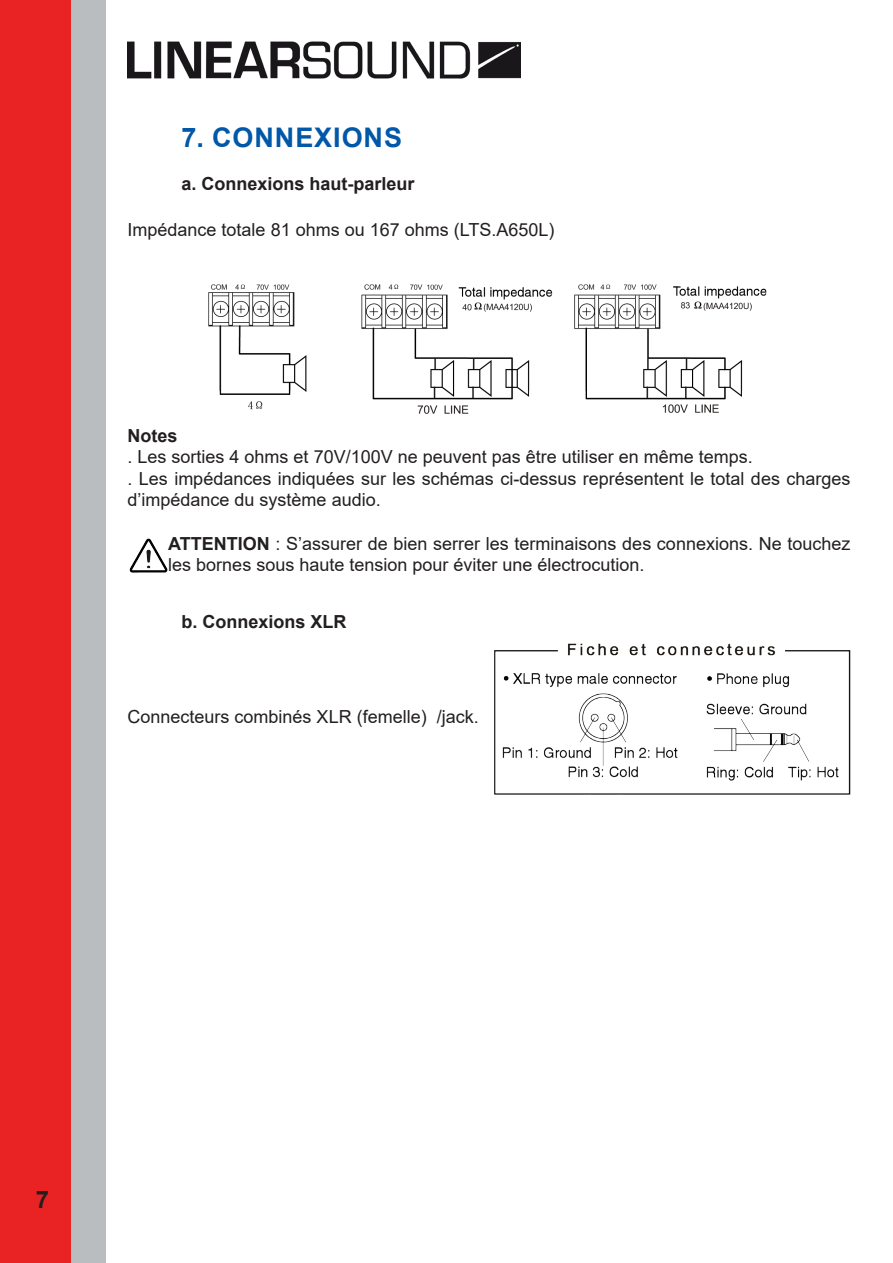
<style>
.page{position:relative;width:893px;height:1263px;background:#fff}
.page>*{position:absolute;margin:0;border:0;box-sizing:border-box;transform-origin:0 0}
.ST_01{font:700 27px "Arial";letter-spacing:.035em;color:#0157a8}
.t1{font:700 24px "Arial";color:#231f20}
.txt{font:18px/21.6px "Arial";color:#231f20}
.txt-2{font:700 18px "Arial";color:#231f20}
.s1{font-weight:700}
</style>
<div class="page">
<div style="left:0;top:0;width:73px;height:1263px;background:#e92323"></div>
<div style="left:72px;top:0;width:34px;height:1263px;background:#babdc0"></div>
<img style="left:128px;top:41px;width:393px;height:38px">
<img style="left:208px;top:284px;width:559px;height:130px">
<img style="left:129px;top:538px;width:39px;height:35px">
<img style="left:494px;top:643px;width:356px;height:152px">
<p class="ST_01" style="left:182px;top:119px;width:222px">7. CONNEXIONS</p>
<p class="txt-2" style="left:182px;top:171px;width:235px">a. Connexions haut-parleur</p>
<p class="txt" style="left:128px;top:219px;width:428px">Impédance totale 81 ohms ou 167 ohms (LTS.A650L)</p>
<p class="txt-2" style="left:128px;top:422px;width:52px">Notes</p>
<p class="txt" style="left:128px;top:446px;width:627px">. Les sorties 4 ohms et 70V/100V ne peuvent pas être utiliser en même temps.</p>
<p class="txt" style="left:128px;top:467px;width:724px">. Les impédances indiquées sur les schémas ci-dessus représentent le total des charges d’impédance du système audio.</p>
<p class="txt" style="left:168px;top:532px;width:684px"><span class="s1">ATTENTION</span> : S’assurer de bien serrer les terminaisons des connexions. Ne touchez les bornes sous haute tension pour éviter une électrocution.</p>
<p class="txt-2" style="left:182px;top:609px;width:167px">b. Connexions XLR</p>
<p class="txt" style="left:128px;top:706px;width:353px">Connecteurs combinés XLR (femelle) /jack.</p>
<h2 class="t1" style="left:36px;top:1182px;width:15px">7</h2>
</div>
